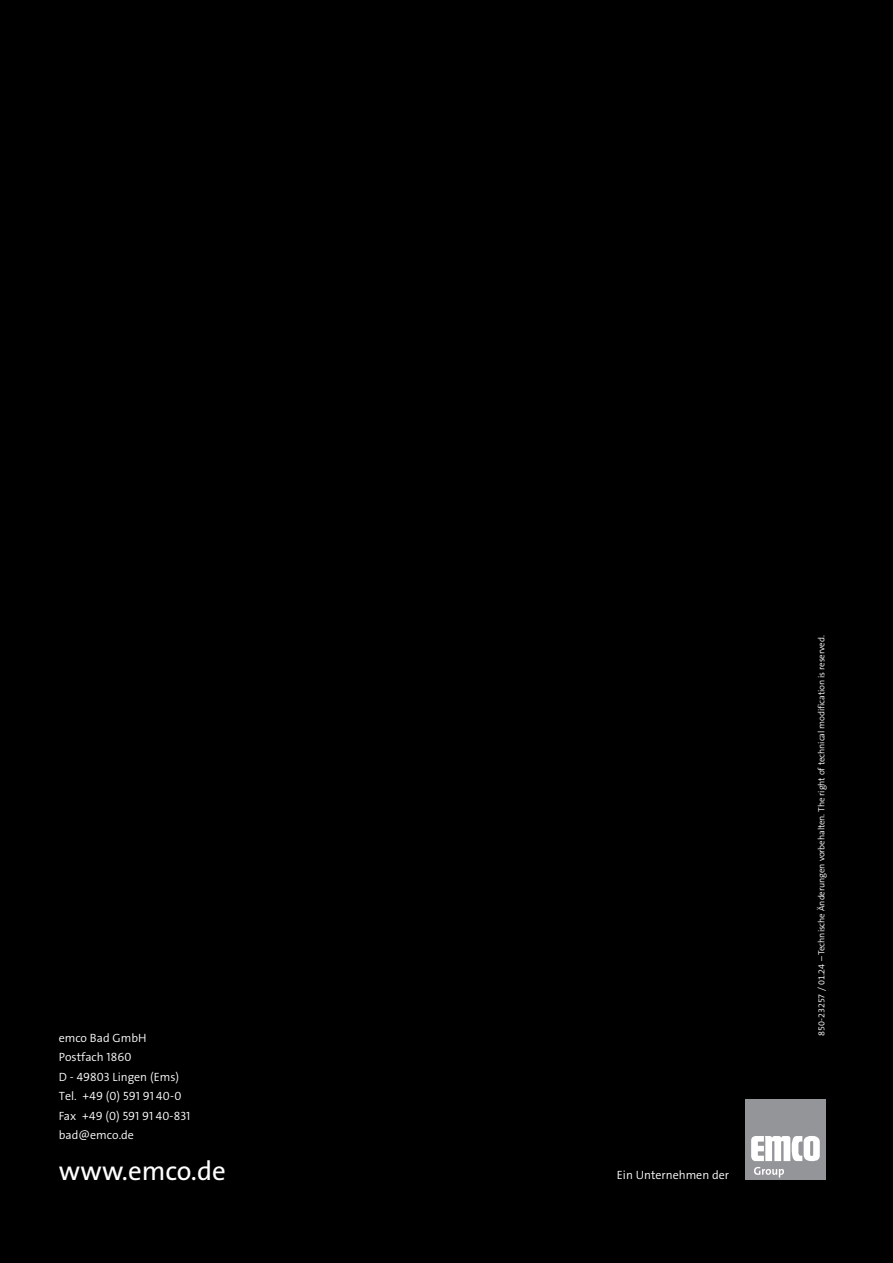
<style>
.page{position:relative;width:893px;height:1263px;background:#000}
.page>*{position:absolute;margin:0;border:0;box-sizing:border-box;transform-origin:0 0}
.t1{font:27px "The Sans Os F";color:#fff}
.t2{font:300 12px/19.5px "The Sans Os F";color:#fff}
.t3{font:300 9px "The Sans Os F";letter-spacing:-.01em;color:#fff}
</style>
<div class="page">
<div style="left:745px;top:1099px;width:81px;height:81px;background:#939598"></div>
<svg style="left:751px;top:1136px;width:69px;height:41px"></svg>
<p class="t2" style="left:59px;top:1028px;width:133px">emco Bad GmbH<br>Postfach 1860<br>D - 49803 Lingen (Ems)<br>Tel. +49 (0) 591 91 40-0<br>Fax +49 (0) 591 91 40-831 bad@emco.de</p>
<h1 class="t1" style="left:59px;top:1154px;width:169px">www.emco.de</h1>
<p class="t2" style="left:617px;top:1165px;width:114px">Ein Unternehmen der</p>
<p class="t3" style="left:815px;top:1036px;width:402px;rotate:-90deg">850-23257 / 01.24 – Technische Änderungen vorbehalten. The right of technical modification is reserved.</p>
</div>
